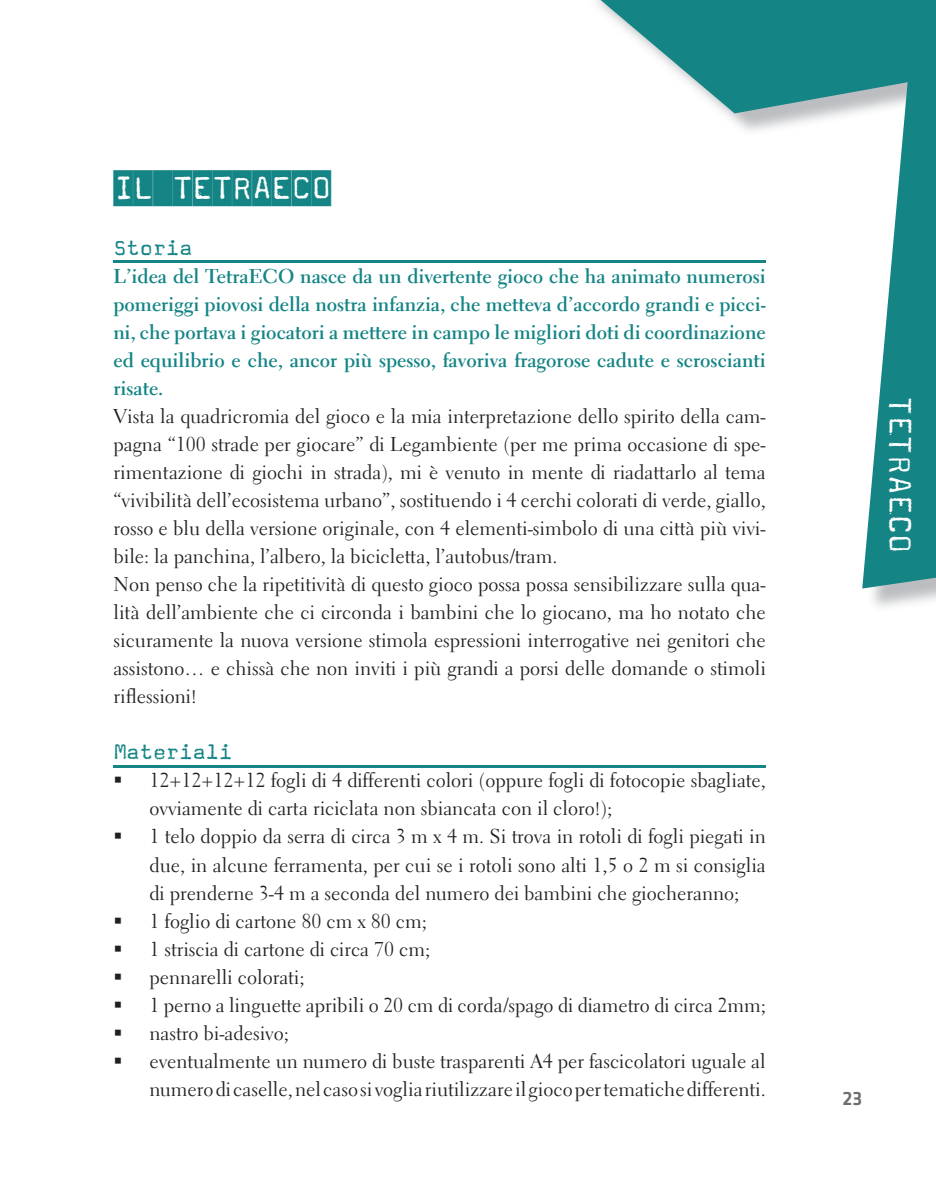
<style>
.page{position:relative;width:936px;height:1191px;background:#fff}
.page>*{position:absolute;margin:0;border:0;box-sizing:border-box;transform-origin:0 0}
.t1{font:36px "Magda Cameo";color:#148485}
.t2{font:36px "Magda Text";color:#fff}
.t3{font:24px "Magda Text";color:#148485}
.t4{font:20px/28px "Electra LT Std";color:#231f20}
.t5{font:700 20px/28px "Electra LT Std";color:#148485;text-align:justify}
.t6{font:500 20px "Klavika";color:#6c6d70}
</style>
<div class="page">
<svg style="left:583px;top:0;width:352px;height:588px"></svg>
<hr style="left:113px;top:261px;width:652px;height:2px;background:#148485">
<hr style="left:113px;top:765px;width:652px;height:2px;background:#148485">
<h1 class="t1" style="left:113px;top:168px;width:219px">IL TETRAECO</h1>
<p class="t3" style="left:113px;top:235px;width:81px">Storia</p>
<p class="t5" style="left:113px;top:262px;width:654px">L’idea del TetraECO nasce da un divertente gioco che ha animato numerosi pomeriggi piovosi della nostra infanzia, che metteva d’accordo grandi e picci&shy;ni, che portava i giocatori a mettere in campo le migliori doti di coordinazione ed equilibrio e che, ancor più spesso, favoriva fragorose cadute e scroscianti risate.</p>
<p class="t4" style="left:113px;top:402px;width:654px">Vista la quadricromia del gioco e la mia interpretazione dello spirito della cam&shy;pagna “100 strade per giocare” di Legambiente (per me prima occasione di spe&shy;rimentazione di giochi in strada), mi è venuto in mente di riadattarlo al tema “vivibilità dell’ecosistema urbano”, sostituendo i 4 cerchi colorati di verde, giallo, rosso e blu della versione originale, con 4 elementi-simbolo di una città più vivi&shy;bile: la panchina, l’albero, la bicicletta, l’autobus/tram.<br>Non penso che la ripetitività di questo gioco possa possa sensibilizzare sulla qua&shy;lità dell’ambiente che ci circonda i bambini che lo giocano, ma ho notato che sicuramente la nuova versione stimola espressioni interrogative nei genitori che assistono… e chissà che non inviti i più grandi a porsi delle domande o stimoli riflessioni!</p>
<p class="t3" style="left:113px;top:739px;width:120px">Materiali</p>
<p class="t4" style="left:149px;top:766px;width:617px;text-indent:-36px">▪ 12+12+12+12 fogli di 4 differenti colori (oppure fogli di fotocopie sbagliate, ovviamente di carta riciclata non sbiancata con il cloro!);</p>
<p class="t4" style="left:149px;top:822px;width:618px;text-align:justify;text-indent:-36px">▪ 1 telo doppio da serra di circa 3 m x 4 m. Si trova in rotoli di fogli piegati in due, in alcune ferramenta, per cui se i rotoli sono alti 1,5 o 2 m si consiglia di prenderne 3-4 m a seconda del numero dei bambini che giocheranno;</p>
<p class="t4" style="left:113px;top:906px;width:315px">▪ 1 foglio di cartone 80 cm x 80 cm;</p>
<p class="t4" style="left:113px;top:934px;width:318px">▪ 1 striscia di cartone di circa 70 cm;</p>
<p class="t4" style="left:113px;top:962px;width:192px">▪ pennarelli colorati;</p>
<p class="t4" style="left:113px;top:990px;width:654px">▪ 1 perno a linguette apribili o 20 cm di corda/spago di diametro di circa 2mm;</p>
<p class="t4" style="left:113px;top:1018px;width:177px">▪ nastro bi-adesivo;</p>
<p class="t4" style="left:113px;top:1046px;width:653px;text-align:right">▪ eventualmente un numero di buste trasparenti A4 per fascicolatori uguale al numero di caselle, nel caso si voglia riutilizzare il gioco per tematiche differenti.</p>
<h1 class="t2" style="left:920px;top:396px;width:160px;rotate:90deg">TETRAECO</h1>
<p class="t6" style="left:842px;top:1087px;width:21px">23</p>
</div>
